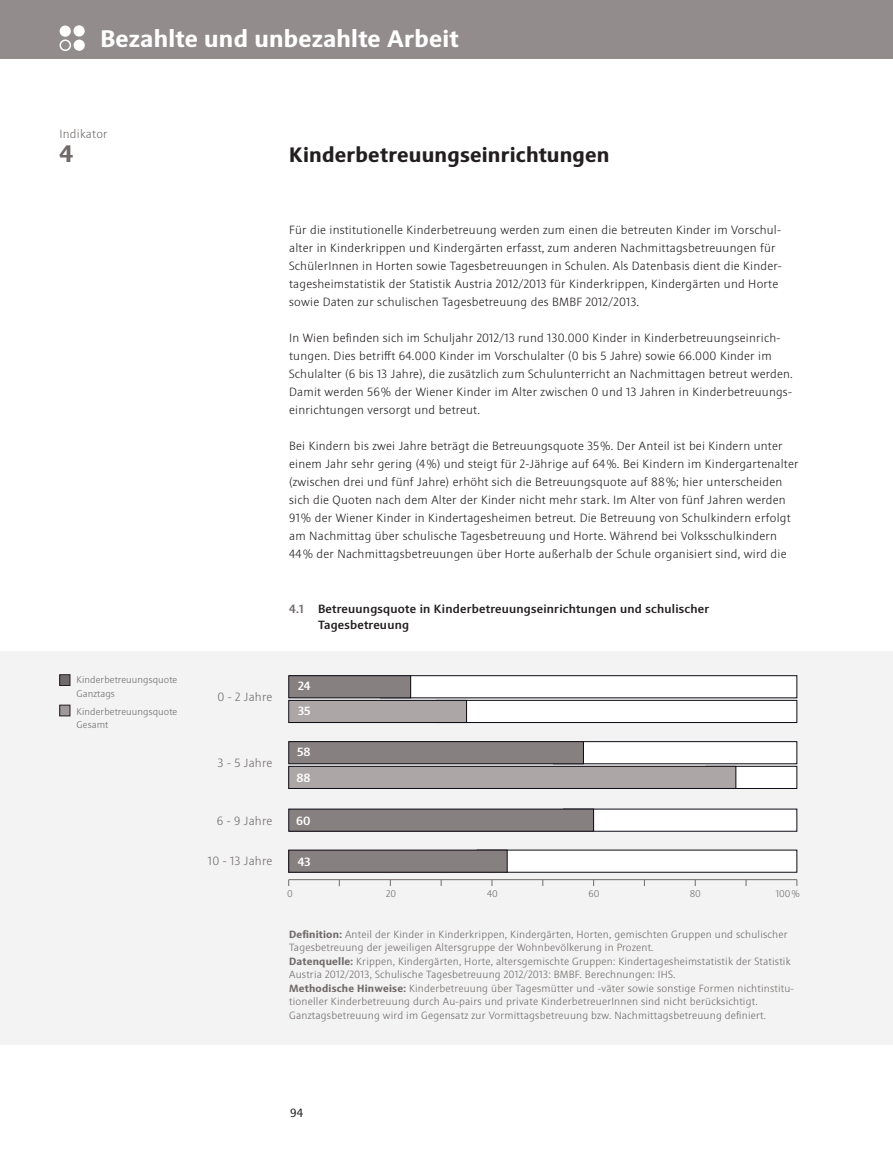
<style>
.page{position:relative;width:893px;height:1149px;background:#fff}
.page>*{position:absolute;margin:0;border:0;box-sizing:border-box;transform-origin:0 0}
.t1{font:700 24px "Sinova Pro";letter-spacing:.01em;color:#fff}
.t2{font:700 24px "Sinova Pro";color:#706b6a}
.t3{font:700 21px "Sinova Pro";letter-spacing:.01em;color:#231f20}
.t4{font:300 12px/18px "Sinova Pro";letter-spacing:.02em;color:#231f20}
.t5{font:500 12px/16.5px "Sinova Pro";letter-spacing:.02em;color:#231f20}
.t6{font:300 12px "Sinova Pro";letter-spacing:.02em;color:#706b6a}
.t7{font:500 12px/24.6px "Sinova Pro";color:#fff}
.t8{font:12px "Sinova Pro";color:#231f20}
.t9{font:300 10.5px/13.5px "Sinova Pro";letter-spacing:.02em;color:#706b6a}
.t10{font:300 9.75px/13.5px "Sinova Pro";letter-spacing:.01em;color:#706b6a}
.s1{color:#706b6a}
.s2{font-weight:700}
</style>
<div class="page">
<div style="left:0;top:651px;width:893px;height:393px;background:#f3f3f3"></div>
<div style="left:706px;top:766px;width:91px;height:22px;background:#fff"></div>
<div style="left:706px;top:765px;width:91px;height:23px;border:1px solid #0e0c14"></div>
<div style="left:289px;top:766px;width:447px;height:22px;background:#aca7a6"></div>
<div style="left:289px;top:765px;width:447px;height:23px;border:1px solid #0e0c14"></div>
<div style="left:381px;top:675px;width:416px;height:22px;background:#fff"></div>
<div style="left:380px;top:675px;width:417px;height:22px;border:1px solid #0e0c14"></div>
<div style="left:436px;top:700px;width:361px;height:22px;background:#fff"></div>
<div style="left:436px;top:700px;width:361px;height:22px;border:1px solid #0e0c14"></div>
<div style="left:553px;top:741px;width:244px;height:22px;background:#fff"></div>
<div style="left:553px;top:741px;width:244px;height:22px;border:1px solid #0e0c14"></div>
<div style="left:563px;top:808px;width:234px;height:23px;background:#fff"></div>
<div style="left:477px;top:849px;width:320px;height:23px;background:#fff"></div>
<div style="left:289px;top:675px;width:122px;height:22px;background:#878080"></div>
<div style="left:289px;top:675px;width:122px;height:22px;border:1px solid #0e0c14"></div>
<div style="left:289px;top:700px;width:178px;height:22px;background:#aca7a6"></div>
<div style="left:289px;top:700px;width:178px;height:22px;border:1px solid #0e0c14"></div>
<div style="left:289px;top:741px;width:294px;height:22px;background:#878080"></div>
<div style="left:289px;top:741px;width:295px;height:22px;border:1px solid #0e0c14"></div>
<div style="left:289px;top:808px;width:305px;height:23px;background:#878080"></div>
<div style="left:289px;top:808px;width:305px;height:23px;border:1px solid #0e0c14"></div>
<div style="left:289px;top:849px;width:218px;height:23px;background:#878080"></div>
<div style="left:289px;top:849px;width:218px;height:23px;border:1px solid #0e0c14"></div>
<hr style="left:289px;top:879px;width:508px;height:1px;background:#706b6a">
<div style="left:0;top:0;width:893px;height:59px;background:#928c8d"></div>
<div style="left:60px;top:26px;width:11px;height:11px;background:#fff;border-radius:50%"></div>
<div style="left:74px;top:40px;width:11px;height:11px;background:#fff;border-radius:50%"></div>
<div style="left:73px;top:25px;width:12px;height:12px;background:#fff;border-radius:50%"></div>
<div style="left:60px;top:39px;width:11px;height:12px;border:2px solid #fff;border-radius:50%"></div>
<div style="left:60px;top:674px;width:10px;height:11px;background:#706b6a"></div>
<div style="left:60px;top:674px;width:10px;height:11px;border:1px solid #231f20"></div>
<div style="left:60px;top:705px;width:10px;height:10px;background:#9f9999"></div>
<div style="left:60px;top:704px;width:10px;height:12px;border:1px solid #231f20"></div>
<h1 class="t1" style="left:100px;top:24px;width:360px">Bezahlte und unbezahlte Arbeit</h1>
<p class="t6" style="left:60px;top:127px;width:50px">Indikator</p>
<h1 class="t2" style="left:60px;top:140px;width:15px">4</h1>
<p class="t10" style="left:77px;top:673px;width:102px">Kinderbetreuungsquote<br>Ganztags</p>
<p class="t10" style="left:77px;top:704px;width:102px">Kinderbetreuungsquote<br>Gesamt</p>
<h2 class="t3" style="left:289px;top:142px;width:322px">Kinderbetreuungseinrichtungen</h2>
<p class="t4" style="left:289px;top:221px;width:494px">Für die institutionelle Kinderbetreuung werden zum einen die betreuten Kinder im Vorschul&shy;alter in Kinderkrippen und Kindergärten erfasst, zum anderen Nachmittagsbetreuungen für SchülerInnen in Horten sowie Tagesbetreuungen in Schulen. Als Datenbasis dient die Kinder&shy;tagesheimstatistik der Statistik Austria 2012/2013 für Kinderkrippen, Kindergärten und Horte sowie Daten zur schulischen Tagesbetreuung des BMBF 2012/2013.</p>
<p class="t4" style="left:289px;top:329px;width:505px">In Wien befinden sich im Schuljahr 2012/13 rund 130.000 Kinder in Kinderbetreuungseinrich&shy;tungen. Dies betrifft 64.000 Kinder im Vorschulalter (0 bis 5 Jahre) sowie 66.000 Kinder im Schulalter (6 bis 13 Jahre), die zusätzlich zum Schulunterricht an Nachmittagen betreut werden.<br>Damit werden 56% der Wiener Kinder im Alter zwischen 0 und 13 Jahren in Kinderbetreuungs&shy;einrichtungen versorgt und betreut.</p>
<p class="t4" style="left:289px;top:437px;width:511px">Bei Kindern bis zwei Jahre beträgt die Betreuungsquote 35%. Der Anteil ist bei Kindern unter einem Jahr sehr gering (4%) und steigt für 2-Jährige auf 64%. Bei Kindern im Kindergartenalter (zwischen drei und fünf Jahre) erhöht sich die Betreuungsquote auf 88%; hier unterscheiden sich die Quoten nach dem Alter der Kinder nicht mehr stark. Im Alter von fünf Jahren werden 91% der Wiener Kinder in Kindertagesheimen betreut. Die Betreuung von Schulkindern erfolgt am Nachmittag über schulische Tagesbetreuung und Horte. Während bei Volksschulkindern 44% der Nachmittagsbetreuungen über Horte außerhalb der Schule organisiert sind, wird die</p>
<p class="t5" style="left:318px;top:600px;width:393px;text-indent:-29px"><span class="s1">4.1</span> Betreuungsquote in Kinderbetreuungseinrichtungen und schulischer<br>Tagesbetreuung</p>
<p class="t6" style="left:217px;top:689px;width:56px">0 - 2 Jahre</p>
<p class="t6" style="left:218px;top:755px;width:56px">3 - 5 Jahre</p>
<p class="t6" style="left:217px;top:814px;width:57px">6 - 9 Jahre</p>
<p class="t6" style="left:208px;top:853px;width:66px">10 - 13 Jahre</p>
<p class="t7" style="left:298px;top:673px;width:14px">24<br>35</p>
<p class="t7" style="left:297px;top:739px;width:15px">58</p>
<p class="t7" style="left:296px;top:765px;width:16px">88</p>
<p class="t7" style="left:296px;top:808px;width:16px">60</p>
<p class="t7" style="left:298px;top:848px;width:14px">43</p>
<p class="t10" style="left:287px;top:886px;width:7px">0</p>
<p class="t10" style="left:386px;top:886px;width:11px">20</p>
<p class="t10" style="left:487px;top:886px;width:12px">40</p>
<p class="t10" style="left:588px;top:886px;width:12px">60</p>
<p class="t10" style="left:690px;top:886px;width:13px">80</p>
<p class="t10" style="left:776px;top:886px;width:26px">100%</p>
<p class="t9" style="left:289px;top:927px;width:506px"><span class="s2">Definition:</span> Anteil der Kinder in Kinderkrippen, Kindergärten, Horten, gemischten Gruppen und schulischer Tagesbetreuung der jeweiligen Altersgruppe der Wohnbevölkerung in Prozent.<br><span class="s2">Datenquelle:</span> Krippen, Kindergärten, Horte, altersgemischte Gruppen: Kindertagesheimstatistik der Statistik Austria 2012/2013, Schulische Tagesbetreuung 2012/2013: BMBF. Berechnungen: IHS.<br><span class="s2">Methodische Hinweise:</span> Kinderbetreuung über Tagesmütter und -väter sowie sonstige Formen nichtinstitu&shy;tioneller Kinderbetreuung durch Au-pairs und private KinderbetreuerInnen sind nicht berücksichtigt.<br>Ganztagsbetreuung wird im Gegensatz zur Vormittagsbetreuung bzw. Nachmittagsbetreuung definiert.</p>
<p class="t8" style="left:290px;top:1105px;width:15px">94</p>
</div>
